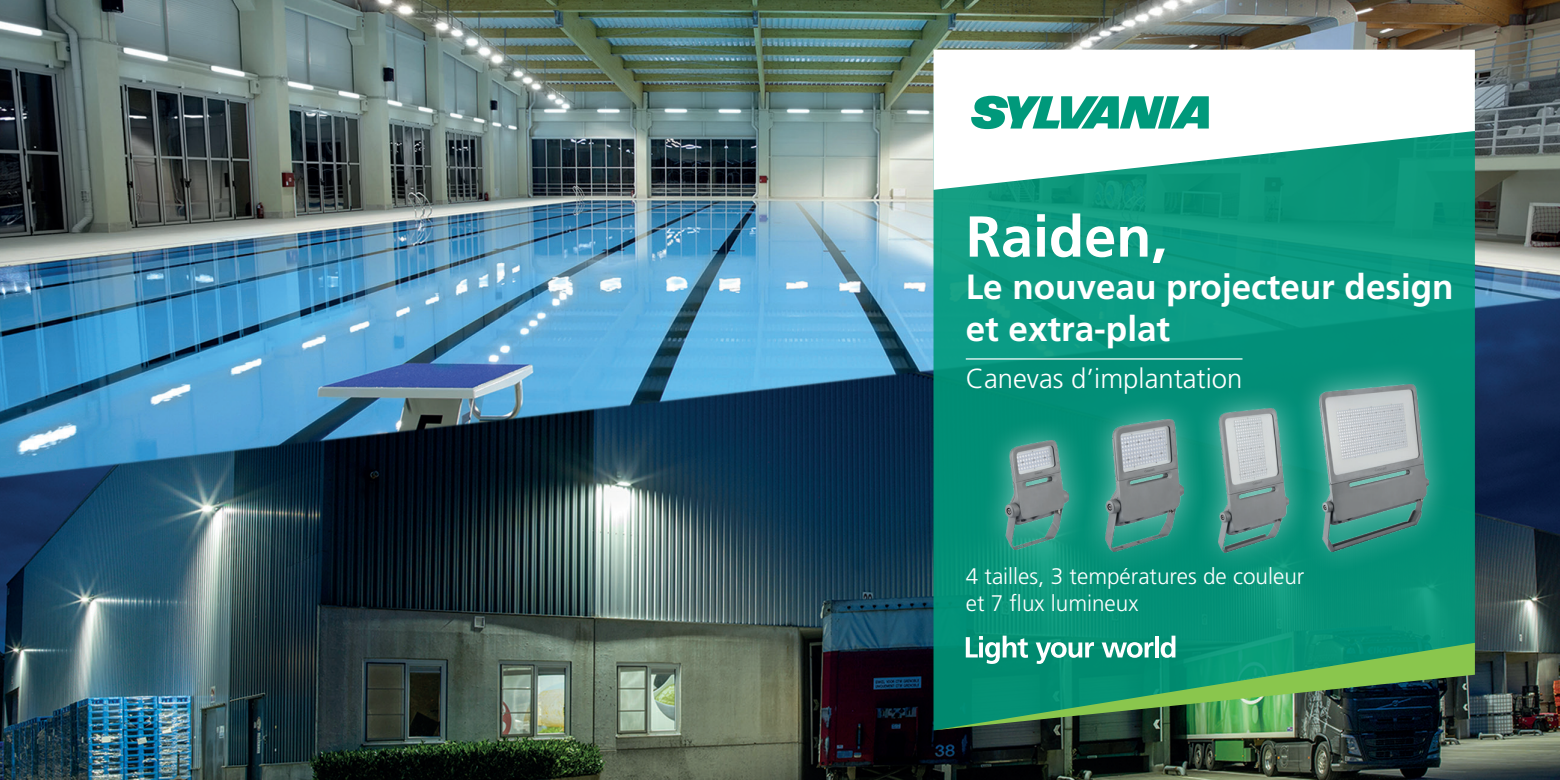
<style>
.page{position:relative;width:1560px;height:780px;background:#fff}
.page>*{position:absolute;margin:0;border:0;box-sizing:border-box;transform-origin:0 0}
.t1{font:700 57.5px "Frutiger LT Std";color:#fff}
.t2{font:700 35px/42px "Frutiger LT Std";color:#fff}
.t3{font:300 27.5px "Frutiger LT Std";color:#fff}
.t4{font:300 22.5px/27px "Frutiger LT Std";color:#fff}
</style>
<div class="page">
<img style="left:0;top:0;width:1559px;height:780px">
<svg style="left:933px;top:190px;width:541px;height:445px;background:#08957c"></svg>
<svg style="left:933px;top:50px;width:541px;height:140px"></svg>
<svg style="left:971px;top:96px;width:237px;height:33px"></svg>
<hr style="left:965px;top:358px;width:277px;height:1px;background:#fff">
<img style="left:933px;top:635px;width:541px;height:95px">
<div style="left:979px;top:415px;width:114px;height:158px;background:#fff;opacity:.5"></div>
<img style="left:1004px;top:441px;width:64px;height:108px">
<div style="left:1079px;top:394px;width:129px;height:181px;background:#fff;opacity:.5"></div>
<img style="left:1105px;top:420px;width:78px;height:131px">
<div style="left:1294px;top:358px;width:159px;height:218px;background:#fff;opacity:.5"></div>
<img style="left:1319px;top:384px;width:109px;height:167px">
<div style="left:1193px;top:383px;width:120px;height:194px;background:#fff;opacity:.5"></div>
<img style="left:1218px;top:408px;width:70px;height:145px">
<h1 class="t1" style="left:965px;top:203px;width:203px">Raiden,</h1>
<h2 class="t2" style="left:965px;top:266px;width:489px">Le nouveau projecteur design et extra-plat</h2>
<p class="t3" style="left:965px;top:363px;width:278px">Canevas d’implantation</p>
<p class="t4" style="left:965px;top:563px;width:340px">4 tailles, 3 températures de couleur et 7 flux lumineux</p>
</div>
